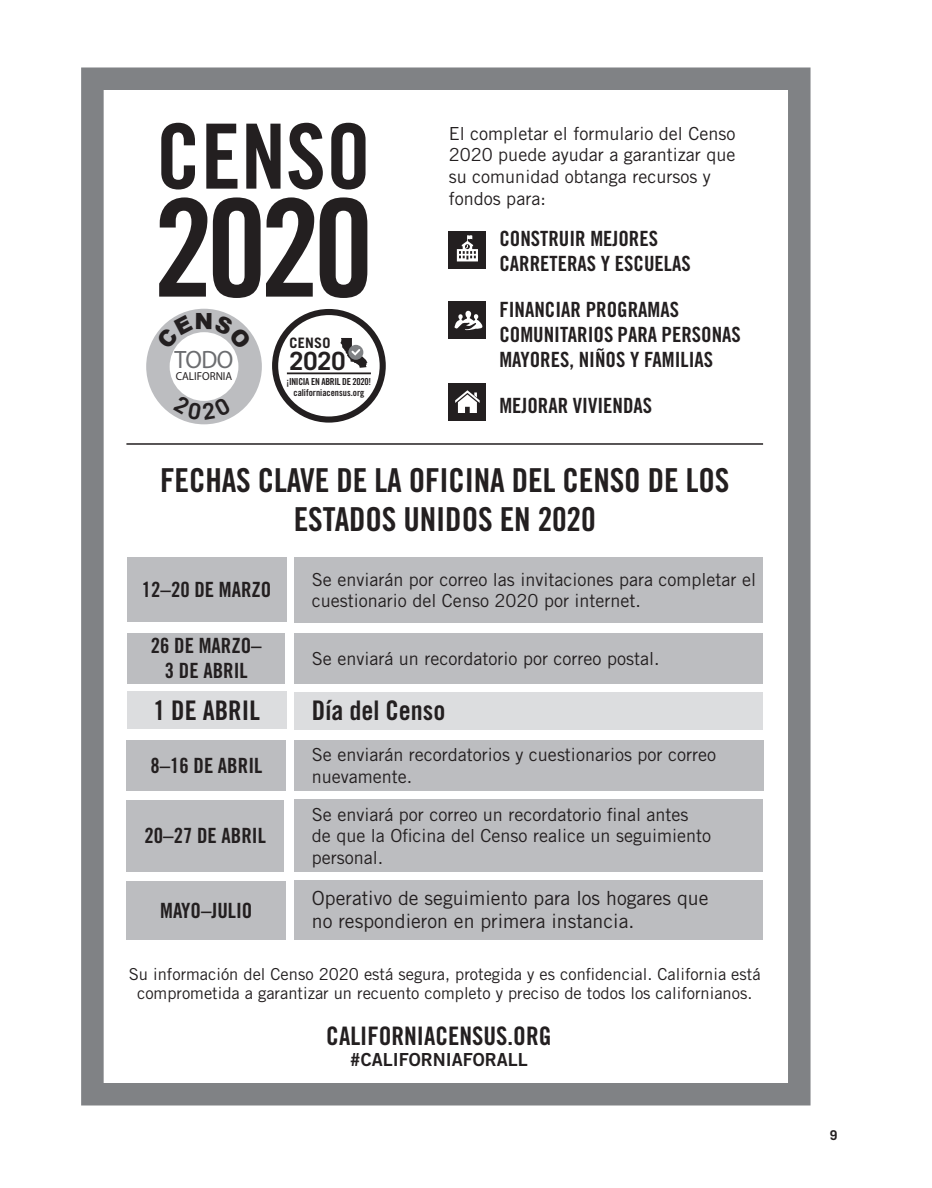
<style>
.page{position:relative;width:932px;height:1188px;background:#fff}
.page>*{position:absolute;margin:0;border:0;box-sizing:border-box;transform-origin:0 0}
.Census{font:135.45px "Trade Gothic LT Std Bd Cn 20";color:#231f20}
.Census-2{font:90px "Trade Gothic LT Std Bd Cn 20";color:#231f20}
.Header_30_center{font:33px/39px "Trade Gothic LT Std Bd Cn 20";letter-spacing:-.005em;color:#231f20;text-align:center}
.bold_no_20_18_R{font:27px "Trade Gothic LT Std Bd Cn 20";color:#231f20}
.bold_no_20_18_center{font:27px "Trade Gothic LT Std Bd Cn 20";color:#231f20}
.california_org{font:25.5px "Trade Gothic LT Std Bd Cn 20";color:#231f20}
._2020-2{font:700 25.2px "Trade Gothic LT Std";color:#231f20}
.All{font:25.2px "Myriad Pro";color:#6c6d70;scale:.95 1}
.t1{font:900 22.35px "Arial";color:#231f20}
.Bold_no_20_14{font:21px/25.2px "Trade Gothic LT Std Bd Cn 20";color:#231f20}
.Bold_no_20_14_center{font:21px/25.2px "Trade Gothic LT Std Bd Cn 20";color:#231f20;text-align:center}
.body_13_R{font:19.5px/23.4px "Trade Gothic LT Std";color:#231f20}
.Body_12_R{font:18px/21.6px "Trade Gothic LT Std";color:#231f20}
.californiaforall_12{font:18px "Trade Gothic LT Std Bd 2";color:#231f20}
.Body_12_center{font:16.5px/19.8px "Trade Gothic LT Std";color:#231f20;text-align:center}
.census-2{font:700 14.4px "Trade Gothic LT Std";letter-spacing:.02em;color:#231f20}
.Footer_L{font:700 13.5px "Trade Gothic LT Std";color:#231f20}
.california{font:11.55px "Myriad Pro";color:#231f20;scale:.95 1}
.April_2020{font:9.6px "Trade Gothic LT Std Bd Cn 20";letter-spacing:-.03em;color:#231f20}
.logo_website{font:9.45px "Trade Gothic LT Std Bd Cn 20";color:#231f20}
</style>
<div class="page">
<div style="left:81px;top:68px;width:729px;height:1038px;border:22px solid #808285"></div>
<hr style="left:126px;top:443px;width:637px;height:2px;background:#231f20">
<div style="left:294px;top:557px;width:468px;height:66px;background:#bcbdc0"></div>
<div style="left:294px;top:800px;width:468px;height:72px;background:#bcbdc0"></div>
<div style="left:294px;top:633px;width:468px;height:50px;background:#bcbdc0"></div>
<div style="left:294px;top:740px;width:469px;height:51px;background:#bcbdc0"></div>
<div style="left:294px;top:692px;width:468px;height:37px;background:#dcdddf"></div>
<div style="left:127px;top:691px;width:159px;height:38px;background:#dcdddf"></div>
<div style="left:126px;top:881px;width:160px;height:59px;background:#bcbdc0"></div>
<div style="left:126px;top:800px;width:158px;height:72px;background:#bcbdc0"></div>
<div style="left:127px;top:557px;width:159px;height:65px;background:#bcbdc0"></div>
<div style="left:127px;top:633px;width:158px;height:50px;background:#bcbdc0"></div>
<div style="left:126px;top:740px;width:160px;height:51px;background:#bcbdc0"></div>
<div style="left:294px;top:880px;width:468px;height:60px;background:#bcbdc0"></div>
<div style="left:272px;top:309px;width:114px;height:114px;border:6px solid #231f20;border-radius:50%"></div>
<svg style="left:340px;top:338px;width:27px;height:30px"></svg>
<hr style="left:287px;top:372px;width:84px;height:2px;background:#231f20">
<div style="left:449px;top:231px;width:37px;height:37px;background:#231f20"></div>
<svg style="left:457px;top:235px;width:21px;height:26px"></svg>
<div style="left:449px;top:302px;width:37px;height:37px;background:#231f20"></div>
<svg style="left:454px;top:311px;width:29px;height:20px"></svg>
<div style="left:449px;top:384px;width:37px;height:37px;background:#231f20"></div>
<svg style="left:455px;top:390px;width:24px;height:23px"></svg>
<svg style="left:143px;top:305px;width:122px;height:123px;background:#c5c6c9"></svg>
<div style="left:139px;top:302px;width:130px;height:129px;border:7px solid #fff;border-radius:50%"></div>
<div style="left:170px;top:332px;width:68px;height:69px;background:#fff;border-radius:50%"></div>
<svg style="left:156px;top:315px;width:37px;height:34px"></svg>
<svg style="left:214px;top:315px;width:38px;height:35px"></svg>
<svg style="left:173px;top:395px;width:58px;height:25px"></svg>
<p class="Census-2" style="left:156px;top:102px;width:216px">CENSO</p>
<p class="Census" style="left:153px;top:166px;width:222px">2020</p>
<p class="t1" style="left:194px;top:304px;width:20px">N</p>
<p class="All" style="left:174px;top:344px;width:63px">TODO</p>
<p class="california" style="left:176px;top:369px;width:61px">CALIFORNIA</p>
<p class="census-2" style="left:289px;top:334px;width:43px">CENSO</p>
<p class="_2020-2" style="left:289px;top:345px;width:58px">2020</p>
<p class="April_2020" style="left:286px;top:376px;width:86px">¡INICIA EN ABRIL DE 2020!</p>
<p class="logo_website" style="left:293px;top:386px;width:72px">californiacensus.org</p>
<p class="Body_12_R" style="left:449px;top:122px;width:288px">El completar el formulario del Censo<br>2020 puede ayudar a garantizar que su comunidad obtanga recursos y fondos para:</p>
<p class="Bold_no_20_14" style="left:499px;top:226px;width:193px">CONSTRUIR MEJORES<br>CARRETERAS Y ESCUELAS</p>
<p class="Bold_no_20_14" style="left:499px;top:297px;width:243px">FINANCIAR PROGRAMAS<br>COMUNITARIOS PARA PERSONAS<br>MAYORES, NIÑOS Y FAMILIAS</p>
<p class="Bold_no_20_14" style="left:499px;top:392px;width:154px">MEJORAR VIVIENDAS</p>
<p class="Header_30_center" style="left:160px;top:460px;width:571px">FECHAS CLAVE DE LA OFICINA DEL CENSO DE LOS<br>ESTADOS UNIDOS EN 2020</p>
<p class="Bold_no_20_14_center" style="left:142px;top:577px;width:131px">12–20 DE MARZO</p>
<p class="Bold_no_20_14_center" style="left:151px;top:633px;width:112px">26 DE MARZO–<br>3 DE ABRIL</p>
<p class="Body_12_R" style="left:312px;top:568px;width:445px">Se enviarán por correo las invitaciones para completar el cuestionario del Censo 2020 por internet.</p>
<p class="Body_12_R" style="left:312px;top:647px;width:349px">Se enviará un recordatorio por correo postal.</p>
<p class="bold_no_20_18_center" style="left:153px;top:694px;width:108px">1 DE ABRIL</p>
<p class="bold_no_20_18_R" style="left:312px;top:694px;width:135px">Día del Censo</p>
<p class="Bold_no_20_14_center" style="left:150px;top:753px;width:113px">8–16 DE ABRIL</p>
<p class="Bold_no_20_14_center" style="left:145px;top:823px;width:123px">20–27 DE ABRIL</p>
<p class="Bold_no_20_14_center" style="left:160px;top:898px;width:94px">MAYO–JULIO</p>
<p class="Body_12_R" style="left:312px;top:744px;width:405px">Se enviarán recordatorios y cuestionarios por correo nuevamente.</p>
<p class="Body_12_R" style="left:312px;top:803px;width:401px">Se enviará por correo un recordatorio final antes de que la Oficina del Censo realice un seguimiento personal.</p>
<p class="body_13_R" style="left:312px;top:886px;width:398px">Operativo de seguimiento para los hogares que no respondieron en primera instancia.</p>
<p class="Body_12_center" style="left:129px;top:964px;width:633px">Su información del Censo 2020 está segura, protegida y es confidencial. California está comprometida a garantizar un recuento completo y preciso de todos los californianos.</p>
<p class="california_org" style="left:326px;top:1020px;width:227px">CALIFORNIACENSUS.ORG</p>
<p class="californiaforall_12" style="left:350px;top:1049px;width:180px">#CALIFORNIAFORALL</p>
<p class="Footer_L" style="left:829px;top:1127px;width:9px">9</p>
</div>
